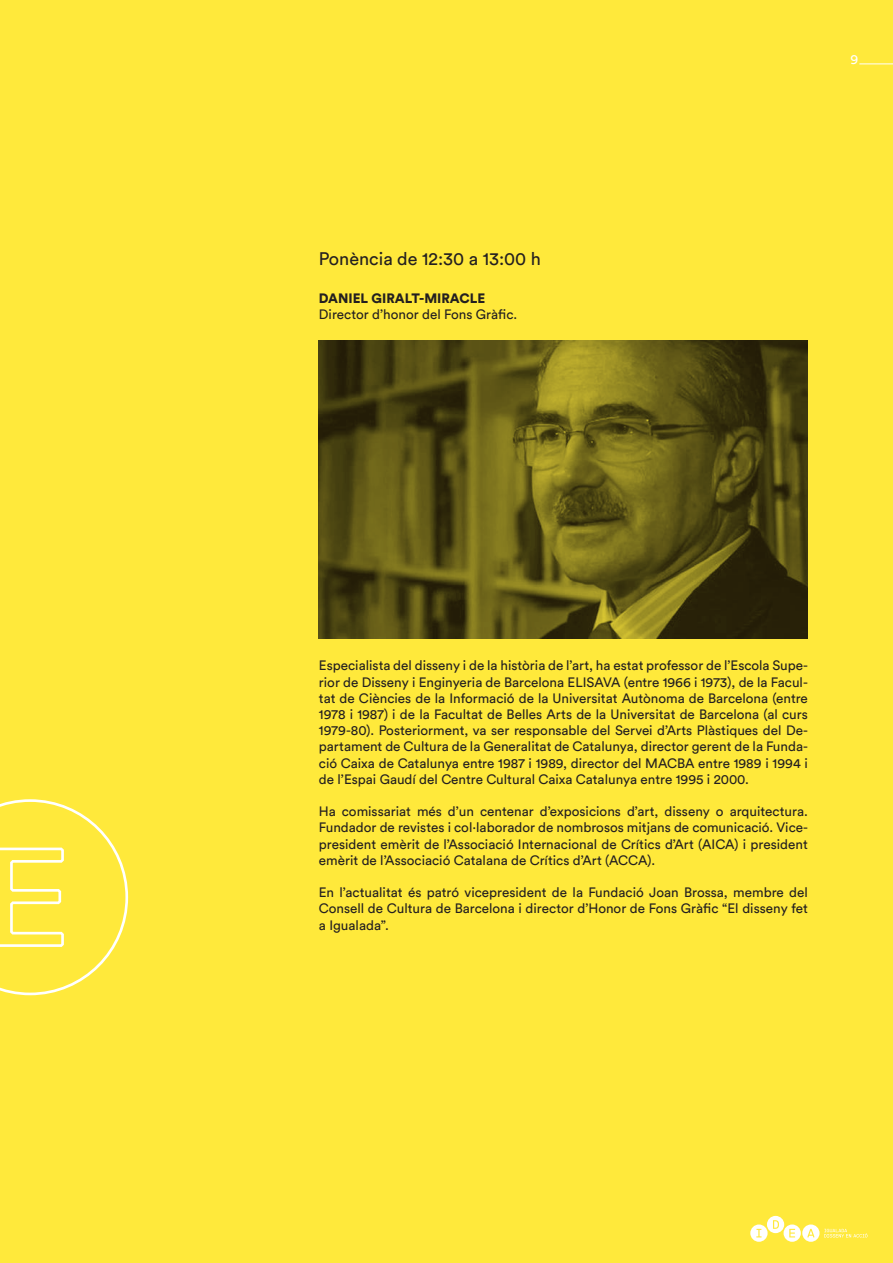
<style>
.page{position:relative;width:893px;height:1263px;background:#ffe93b}
.page>*{position:absolute;margin:0;border:0;box-sizing:border-box;transform-origin:0 0}
.t1{font:18px "Circular Std";color:#231f20}
.t2{font:13.5px/16.2px "Circular Std";color:#231f20;text-align:justify}
.t3{font:900 13.5px "Circular Std";color:#231f20}
.t4{font:13.5px "Circular Std";color:#fff}
</style>
<div class="page">
<hr style="left:859px;top:64px;width:34px;height:1px;background:#fff">
<img style="left:319px;top:340px;width:489px;height:298px">
<svg style="left:750px;top:1216px;width:117px;height:26px"></svg>
<svg style="left:0;top:799px;width:128px;height:196px"></svg>
<h1 class="t1" style="left:319px;top:248px;width:223px">Ponència de 12:30 a 13:00 h</h1>
<p class="t3" style="left:319px;top:289px;width:168px">DANIEL GIRALT-MIRACLE</p>
<p class="t2" style="left:319px;top:306px;width:200px">Director d’honor del Fons Gràfic.</p>
<p class="t4" style="left:850px;top:51px;width:9px">9</p>
<p class="t2" style="left:319px;top:657px;width:490px">Especialista del disseny i de la història de l’art, ha estat professor de l’Escola Supe&shy;rior de Disseny i Enginyeria de Barcelona ELISAVA (entre 1966 i 1973), de la Facul&shy;tat de Ciències de la Informació de la Universitat Autònoma de Barcelona (entre 1978 i 1987) i de la Facultat de Belles Arts de la Universitat de Barcelona (al curs 1979-80). Posteriorment, va ser responsable del Servei d’Arts Plàstiques del De&shy;partament de Cultura de la Generalitat de Catalunya, director gerent de la Funda&shy;ció Caixa de Catalunya entre 1987 i 1989, director del MACBA entre 1989 i 1994 i de l’Espai Gaudí del Centre Cultural Caixa Catalunya entre 1995 i 2000.</p>
<p class="t2" style="left:319px;top:803px;width:490px">Ha comissariat més d’un centenar d’exposicions d’art, disseny o arquitectura.<br>Fundador de revistes i col·laborador de nombrosos mitjans de comunicació. Vice&shy;president emèrit de l’Associació Internacional de Crítics d’Art (AICA) i president emèrit de l’Associació Catalana de Crítics d’Art (ACCA).</p>
<p class="t2" style="left:319px;top:884px;width:491px">En l’actualitat és patró vicepresident de la Fundació Joan Brossa, membre del Consell de Cultura de Barcelona i director d’Honor de Fons Gràfic “El disseny fet a Igualada”.</p>
</div>
